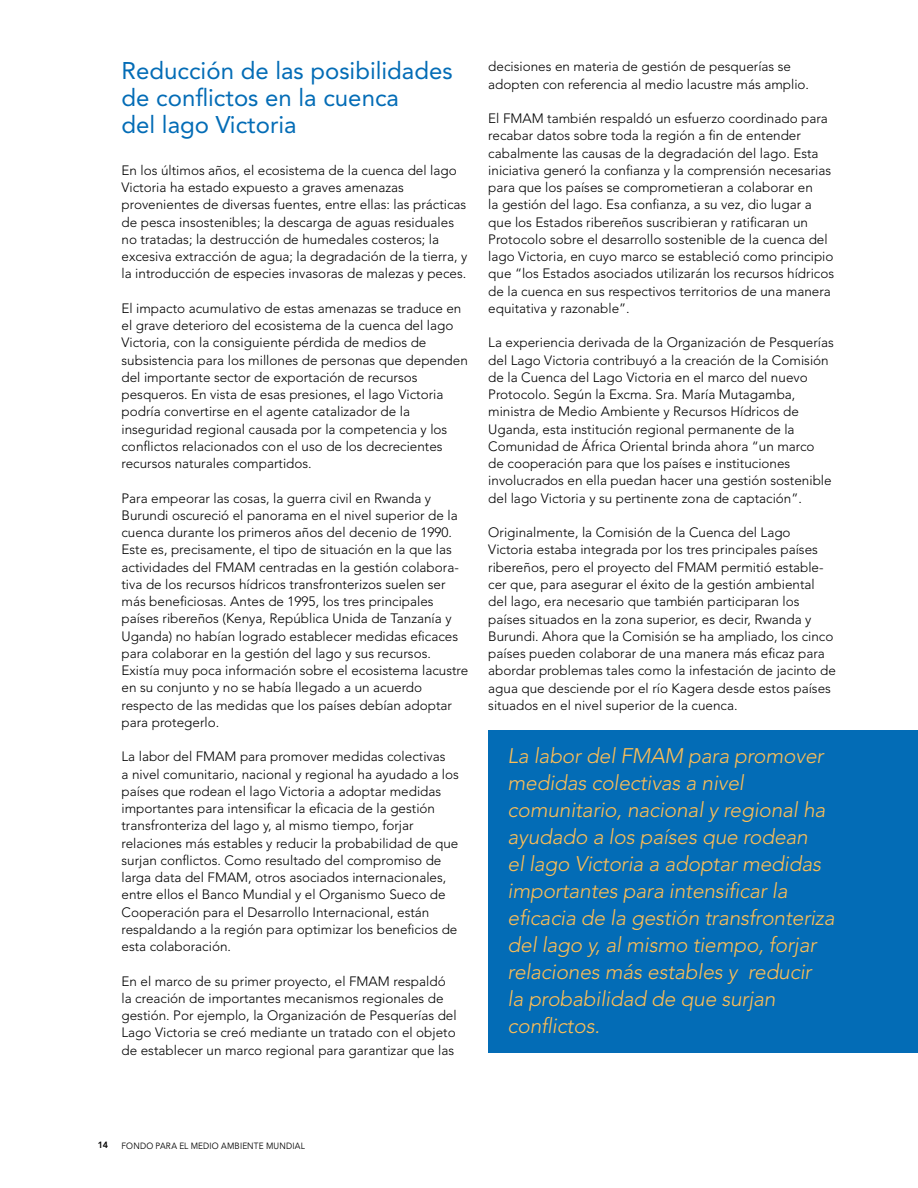
<style>
.page{position:relative;width:918px;height:1188px;background:#fff}
.page>*{position:absolute;margin:0;border:0;box-sizing:border-box;transform-origin:0 0}
.t1{font:24px/27px "Avenir";color:#036cb6}
.t2{font:italic 300 21px/27px "Avenir";letter-spacing:-.01em;color:#fdbe56}
.t3{font:300 13.5px/17.2px "Avenir";color:#000}
.t4{font:9px "Avenir";letter-spacing:.02em;color:#000;scale:.92 1}
.t5{font:800 9px "Avenir";color:#000}
</style>
<div class="page">
<div style="left:488px;top:731px;width:430px;height:322px;background:#036cb6"></div>
<h1 class="t1" style="left:122px;top:57px;width:333px">Reducción de las posibilidades de conflictos en la cuenca<br>del lago Victoria</h1>
<p class="t3" style="left:122px;top:161px;width:347px">En los últimos años, el ecosistema de la cuenca del lago Victoria ha estado expuesto a graves amenazas provenientes de diversas fuentes, entre ellas: las prácticas de pesca insostenibles; la descarga de aguas residuales no tratadas; la destrucción de humedales costeros; la excesiva extracción de agua; la degradación de la tierra, y la introducción de especies invasoras de malezas y peces.</p>
<p class="t3" style="left:122px;top:299px;width:348px">El impacto acumulativo de estas amenazas se traduce en el grave deterioro del ecosistema de la cuenca del lago Victoria, con la consiguiente pérdida de medios de subsistencia para los millones de personas que dependen del importante sector de exportación de recursos pesqueros. En vista de esas presiones, el lago Victoria podría convertirse en el agente catalizador de la inseguridad regional causada por la competencia y los conflictos relacionados con el uso de los decrecientes recursos naturales compartidos.</p>
<p class="t3" style="left:122px;top:489px;width:348px">Para empeorar las cosas, la guerra civil en Rwanda y Burundi oscureció el panorama en el nivel superior de la cuenca durante los primeros años del decenio de 1990.<br>Este es, precisamente, el tipo de situación en la que las actividades del FMAM centradas en la gestión colabora&shy;tiva de los recursos hídricos transfronterizos suelen ser más beneficiosas. Antes de 1995, los tres principales países ribereños (Kenya, República Unida de Tanzanía y Uganda) no habían logrado establecer medidas eficaces para colaborar en la gestión del lago y sus recursos.<br>Existía muy poca información sobre el ecosistema lacustre en su conjunto y no se había llegado a un acuerdo respecto de las medidas que los países debían adoptar para protegerlo.</p>
<p class="t3" style="left:122px;top:748px;width:339px">La labor del FMAM para promover medidas colectivas<br>a nivel comunitario, nacional y regional ha ayudado a los países que rodean el lago Victoria a adoptar medidas importantes para intensificar la eficacia de la gestión transfronteriza del lago y, al mismo tiempo, forjar relaciones más estables y reducir la probabilidad de que surjan conflictos. Como resultado del compromiso de larga data del FMAM, otros asociados internacionales, entre ellos el Banco Mundial y el Organismo Sueco de Cooperación para el Desarrollo Internacional, están respaldando a la región para optimizar los beneficios de esta colaboración.</p>
<p class="t3" style="left:122px;top:972px;width:337px">En el marco de su primer proyecto, el FMAM respaldó la creación de importantes mecanismos regionales de gestión. Por ejemplo, la Organización de Pesquerías del Lago Victoria se creó mediante un tratado con el objeto de establecer un marco regional para garantizar que las</p>
<p class="t3" style="left:488px;top:58px;width:322px">decisiones en materia de gestión de pesquerías se adopten con referencia al medio lacustre más amplio.</p>
<p class="t3" style="left:488px;top:110px;width:347px">El FMAM también respaldó un esfuerzo coordinado para recabar datos sobre toda la región a fin de entender cabalmente las causas de la degradación del lago. Esta iniciativa generó la confianza y la comprensión necesarias para que los países se comprometieran a colaborar en<br>la gestión del lago. Esa confianza, a su vez, dio lugar a que los Estados ribereños suscribieran y ratificaran un Protocolo sobre el desarrollo sostenible de la cuenca del lago Victoria, en cuyo marco se estableció como principio que “los Estados asociados utilizarán los recursos hídricos de la cuenca en sus respectivos territorios de una manera equitativa y razonable”.</p>
<p class="t3" style="left:488px;top:334px;width:347px">La experiencia derivada de la Organización de Pesquerías del Lago Victoria contribuyó a la creación de la Comisión de la Cuenca del Lago Victoria en el marco del nuevo Protocolo. Según la Excma. Sra. María Mutagamba, ministra de Medio Ambiente y Recursos Hídricos de Uganda, esta institución regional permanente de la Comunidad de África Oriental brinda ahora “un marco<br>de cooperación para que los países e instituciones involucrados en ella puedan hacer una gestión sostenible del lago Victoria y su pertinente zona de captación”.</p>
<p class="t3" style="left:488px;top:524px;width:349px">Originalmente, la Comisión de la Cuenca del Lago Victoria estaba integrada por los tres principales países ribereños, pero el proyecto del FMAM permitió estable&shy;cer que, para asegurar el éxito de la gestión ambiental del lago, era necesario que también participaran los países situados en la zona superior, es decir, Rwanda y Burundi. Ahora que la Comisión se ha ampliado, los cinco países pueden colaborar de una manera más eficaz para abordar problemas tales como la infestación de jacinto de agua que desciende por el río Kagera desde estos países situados en el nivel superior de la cuenca.</p>
<p class="t2" style="left:508px;top:743px;width:329px">La labor del FMAM para promover medidas colectivas a nivel comunitario, nacional y regional ha ayudado a los países que rodean<br>el lago Victoria a adoptar medidas importantes para intensificar la eficacia de la gestión transfronteriza del lago y, al mismo tiempo, forjar relaciones más estables y reducir<br>la probabilidad de que surjan conflictos.</p>
<p class="t5" style="left:98px;top:1140px;width:12px">14</p>
<p class="t4" style="left:122px;top:1140px;width:201px">FONDO PARA EL MEDIO AM BIENTE MUNDIAL</p>
</div>
